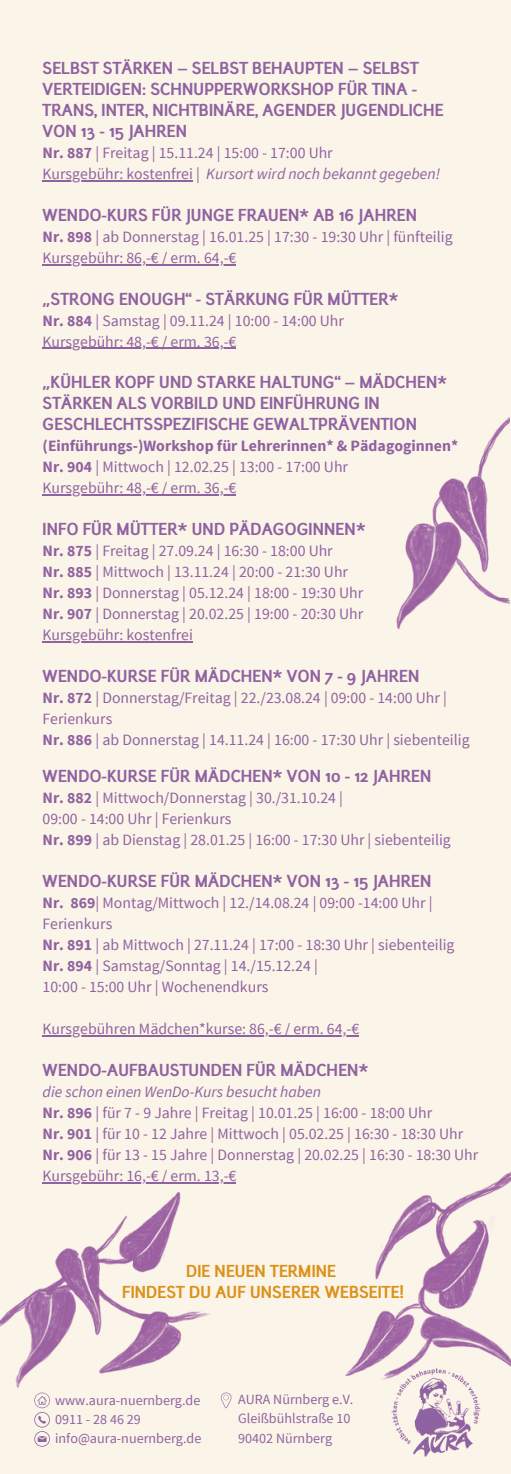
<style>
.page{position:relative;width:511px;height:1474px;background:#fbf4e8}
.page>*{position:absolute;margin:0;border:0;box-sizing:border-box;transform-origin:0 0}
.t1{font:15.75px/21px "Source Sans Pro";color:#8f62a1}
.t2{font:700 15.75px/21px "Junction";color:#8f62a1}
.t3{font:700 15.75px/21.2px "Junction";color:#dc9119;text-align:center}
.t4{font:14px "Source Sans Pro";color:#8f62a1}
.s1{font-weight:700}
.s2{font-style:italic}
.s3{font-family:"Noto Sans"}
</style>
<div class="page">
<img style="left:1px;top:1116px;width:510px;height:323px">
<svg style="left:34px;top:1393px;width:16px;height:54px"></svg>
<svg style="left:221px;top:1393px;width:10px;height:15px"></svg>
<img style="left:389px;top:1365px;width:94px;height:94px">
<img style="left:384px;top:392px;width:125px;height:250px">
<hr style="left:43px;top:348px;width:193px;height:1px;background:#8f62a1">
<hr style="left:43px;top:495px;width:193px;height:1px;background:#8f62a1">
<hr style="left:43px;top:642px;width:150px;height:1px;background:#8f62a1">
<hr style="left:43px;top:180px;width:150px;height:1px;background:#8f62a1">
<hr style="left:43px;top:264px;width:193px;height:1px;background:#8f62a1">
<hr style="left:43px;top:1036px;width:316px;height:1px;background:#8f62a1">
<hr style="left:43px;top:1182px;width:193px;height:2px;background:#8f62a1">
<p class="t2" style="left:43px;top:59px;width:402px">SELBST STÄRKEN – SELBST BEHAUPTEN – SELBST VERTEIDIGEN: SCHNUPPERWORKSHOP FÜR TINA - TRANS, INTER, NICHTBINÄRE, AGENDER JUGENDLICHE VON 13 - 15 JAHREN</p>
<p class="t1" style="left:43px;top:142px;width:399px"><span class="s1">Nr. 887</span> | Freitag | 15.11.24 | 15:00 - 17:00 Uhr<br>Kursgebühr: kostenfrei | <span class="s2">Kursort wird noch bekannt gegeben!</span></p>
<p class="t2" style="left:43px;top:206px;width:376px">WENDO-KURS FÜR JUNGE FRAUEN* AB 16 JAHREN</p>
<p class="t1" style="left:43px;top:226px;width:411px"><span class="s1">Nr. 898</span> | ab Donnerstag | 16.01.25 | 17:30 - 19:30 Uhr | fünfteilig<br>Kursgebühr: 86,-€ / erm. 64,-€</p>
<p class="t2" style="left:43px;top:290px;width:357px"><span class="s3">„</span>STRONG ENOUGH“ - STÄRKUNG FÜR MÜTTER*</p>
<p class="t1" style="left:43px;top:309px;width:303px"><span class="s1">Nr. 884</span> | Samstag | 09.11.24 | 10:00 - 14:00 Uhr<br>Kursgebühr: 48,-€ / erm. 36,-€</p>
<p class="t2" style="left:43px;top:374px;width:406px"><span class="s3">„</span>KÜHLER KOPF UND STARKE HALTUNG“ – MÄDCHEN*<br>STÄRKEN ALS VORBILD UND EINFÜHRUNG IN<br>GESCHLECHTSSPEZIFISCHE GEWALTPRÄVENTION</p>
<p class="t1" style="left:43px;top:435px;width:417px"><span class="s1">(Einführungs-)Workshop für Lehrerinnen* &amp; Pädagoginnen*<br>Nr. 904</span> | Mittwoch | 12.02.25 | 13:00 - 17:00 Uhr<br>Kursgebühr: 48,-€ / erm. 36,-€</p>
<p class="t2" style="left:43px;top:521px;width:324px">INFO FÜR MÜTTER* UND PÄDAGOGINNEN*</p>
<p class="t1" style="left:43px;top:540px;width:322px"><span class="s1">Nr. 875</span> | Freitag | 27.09.24 | 16:30 - 18:00 Uhr<br><span class="s1">Nr. 885</span> | Mittwoch | 13.11.24 | 20:00 - 21:30 Uhr <span class="s1">Nr. 893</span> | Donnerstag | 05.12.24 | 18:00 - 19:30 Uhr <span class="s1">Nr. 907</span> | Donnerstag | 20.02.25 | 19:00 - 20:30 Uhr Kursgebühr: kostenfrei</p>
<p class="t2" style="left:43px;top:668px;width:378px">WENDO-KURSE FÜR MÄDCHEN* VON 7 - 9 JAHREN</p>
<p class="t1" style="left:43px;top:687px;width:428px"><span class="s1">Nr. 872</span> | Donnerstag/Freitag | 22./23.08.24 | 09:00 - 14:00 Uhr |<br>Ferienkurs<br><span class="s1">Nr. 886</span> | ab Donnerstag | 14.11.24 | 16:00 - 17:30 Uhr | siebenteilig</p>
<p class="t2" style="left:43px;top:768px;width:390px">WENDO-KURSE FÜR MÄDCHEN* VON 10 - 12 JAHREN</p>
<p class="t1" style="left:43px;top:787px;width:410px"><span class="s1">Nr. 882</span> | Mittwoch/Donnerstag | 30./31.10.24 |<br>09:00 - 14:00 Uhr | Ferienkurs<br><span class="s1">Nr. 899</span> | ab Dienstag | 28.01.25 | 16:00 - 17:30 Uhr | siebenteilig</p>
<p class="t2" style="left:43px;top:873px;width:390px">WENDO-KURSE FÜR MÄDCHEN* VON 13 - 15 JAHREN</p>
<p class="t1" style="left:43px;top:892px;width:413px"><span class="s1">Nr. 869</span>| Montag/Mittwoch | 12./14.08.24 | 09:00 -14:00 Uhr | Ferienkurs<br><span class="s1">Nr. 891</span> | ab Mittwoch | 27.11.24 | 17:00 - 18:30 Uhr | siebenteilig <span class="s1">Nr. 894</span> | Samstag/Sonntag | 14./15.12.24 |<br>10:00 - 15:00 Uhr | Wochenendkurs</p>
<p class="t1" style="left:43px;top:1018px;width:318px">Kursgebühren Mädchen*kurse: 86,-€ / erm. 64,-€</p>
<p class="t2" style="left:43px;top:1062px;width:327px">WENDO-AUFBAUSTUNDEN FÜR MÄDCHEN*</p>
<p class="t1" style="left:43px;top:1081px;width:437px"><span class="s2">die schon einen WenDo-Kurs besucht haben<br></span><span class="s1">Nr. 896</span> | für 7 - 9 Jahre | Freitag | 10.01.25 | 16:00 - 18:00 Uhr<br><span class="s1">Nr. 901</span> | für 10 - 12 Jahre | Mittwoch | 05.02.25 | 16:30 - 18:30 Uhr <span class="s1">Nr. 906</span> | für 13 - 15 Jahre | Donnerstag | 20.02.25 | 16:30 - 18:30 Uhr Kursgebühr: 16,-€ / erm. 13,-€</p>
<p class="t3" style="left:122px;top:1262px;width:283px">DIE NEUEN TERMINE<br>FINDEST DU AUF UNSERER WEBSEITE!</p>
<p class="t4" style="left:55px;top:1391px;width:147px">www.aura-nuernberg.de</p>
<h1 class="t4" style="left:55px;top:1410px;width:87px">0911 - 28 46 29</h1>
<p class="t4" style="left:55px;top:1429px;width:148px">info@aura-nuernberg.de</p>
<p class="t4" style="left:238px;top:1390px;width:117px">AURA Nürnberg e.V.</p>
<p class="t4" style="left:238px;top:1409px;width:114px">Gleißbühlstraße 10</p>
<p class="t4" style="left:238px;top:1429px;width:95px">90402 Nürnberg</p>
</div>
